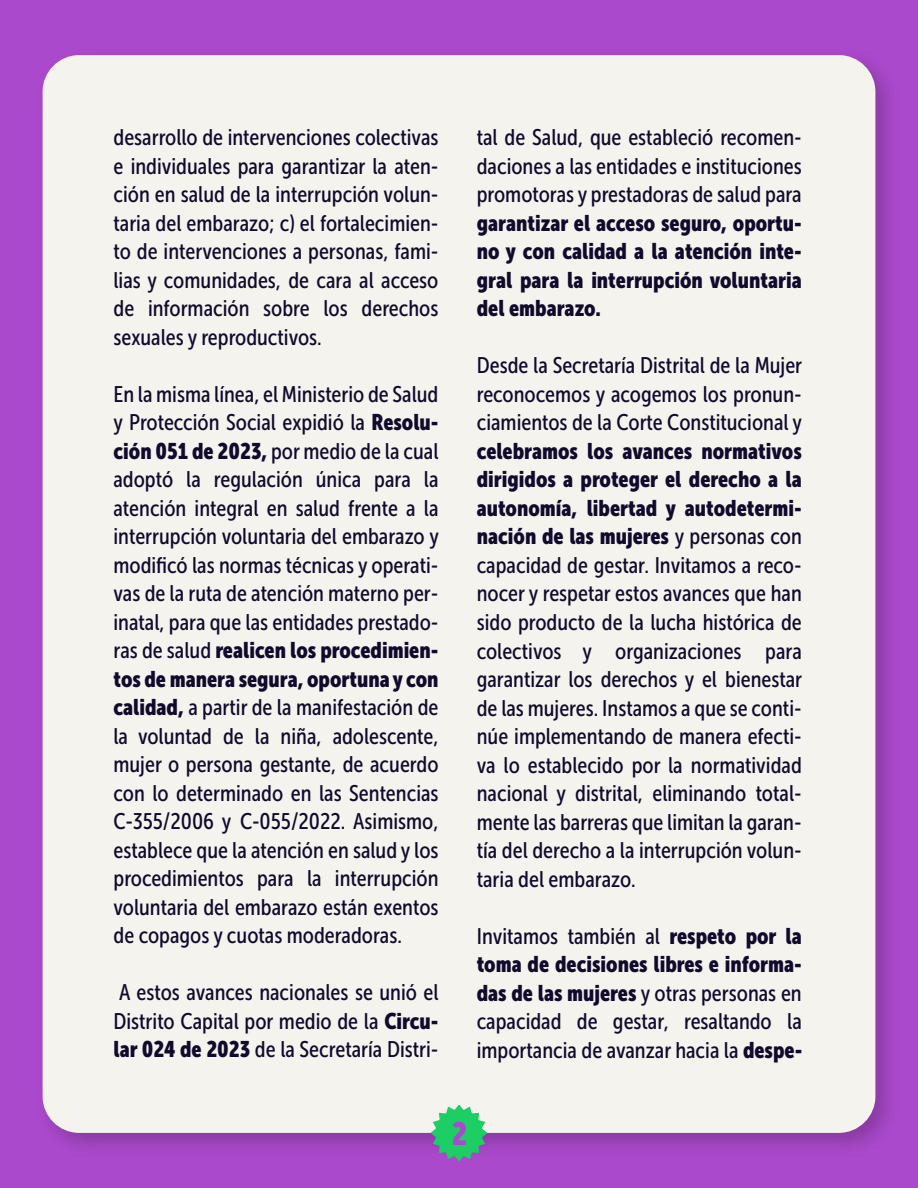
<style>
.page{position:relative;width:918px;height:1188px;background:#ab49cc}
.page>*{position:absolute;margin:0;border:0;box-sizing:border-box;transform-origin:0 0}
.t1{font:32.1px "Museo Sans Condensed 900";color:#ab49cc}
.t2{font:22.5px/28.5px "Museo Sans Condensed 500";color:#110a2d;text-align:justify}
.t3{font:22.5px/28.5px "Museo Sans Condensed 900";color:#110a2d;text-align:justify}
.s1{font-family:"Museo Sans Condensed 900"}
.s2{font-family:"Museo Sans Condensed 500"}
</style>
<div class="page">
<img style="left:42px;top:55px;width:848px;height:1093px">
<div style="left:43px;top:55px;width:832px;height:1078px;background:#f4f3ed;border-radius:37px"></div>
<svg style="left:431px;top:1104px;width:56px;height:57px"></svg>
<p class="t2" style="left:114px;top:123px;width:327px">desarrollo de intervenciones colectivas e individuales para garantizar la aten&shy;ción en salud de la interrupción volun&shy;taria del embarazo; c) el fortalecimien&shy;to de intervenciones a personas, fami&shy;lias y comunidades, de cara al acceso de información sobre los derechos sexuales y reproductivos.</p>
<p class="t2" style="left:114px;top:380px;width:327px">En la misma línea, el Ministerio de Salud y Protección Social expidió la <span class="s1">Resolu&shy;ción 051 de 2023,</span> por medio de la cual adoptó la regulación única para la atención integral en salud frente a la interrupción voluntaria del embarazo y modificó las normas técnicas y operati&shy;vas de la ruta de atención materno per&shy;inatal, para que las entidades prestado-</p>
<p class="t3" style="left:114px;top:636px;width:326px"><span class="s2">ras de salud</span> realicen los procedimien&shy;tos de manera segura, oportuna y con</p>
<p class="t2" style="left:114px;top:693px;width:327px"><span class="s1">calidad,</span> a partir de la manifestación de la voluntad de la niña, adolescente, mujer o persona gestante, de acuerdo con lo determinado en las Sentencias C-355/2006 y C-055/2022. Asimismo, establece que la atención en salud y los procedimientos para la interrupción voluntaria del embarazo están exentos de copagos y cuotas moderadoras.</p>
<p class="t2" style="left:114px;top:978px;width:327px">A estos avances nacionales se unió el Distrito Capital por medio de la <span class="s1">Circu&shy;lar 024 de 2023</span> de la Secretaría Distri-</p>
<p class="t2" style="left:477px;top:124px;width:327px">tal de Salud, que estableció recomen&shy;daciones a las entidades e instituciones promotoras y prestadoras de salud para</p>
<p class="t3" style="left:477px;top:209px;width:327px">garantizar el acceso seguro, oportu&shy;no y con calidad a la atención inte&shy;gral para la interrupción voluntaria del embarazo.</p>
<p class="t2" style="left:477px;top:352px;width:327px">Desde la Secretaría Distrital de la Mujer reconocemos y acogemos los pronun&shy;ciamientos de la Corte Constitucional y</p>
<p class="t3" style="left:477px;top:437px;width:327px">celebramos los avances normativos dirigidos a proteger el derecho a la autonomía, libertad y autodetermi&shy;nación de las mujeres <span class="s2">y personas con</span></p>
<p class="t2" style="left:477px;top:551px;width:327px">capacidad de gestar. Invitamos a reco&shy;nocer y respetar estos avances que han sido producto de la lucha histórica de colectivos y organizaciones para garantizar los derechos y el bienestar de las mujeres. Instamos a que se conti&shy;núe implementando de manera efecti&shy;va lo establecido por la normatividad nacional y distrital, eliminando total&shy;mente las barreras que limitan la garan&shy;tía del derecho a la interrupción volun&shy;taria del embarazo.</p>
<p class="t2" style="left:477px;top:922px;width:327px">Invitamos también al <span class="s1">respeto por la</span></p>
<p class="t3" style="left:477px;top:950px;width:327px">toma de decisiones libres e informa-</p>
<p class="t2" style="left:477px;top:979px;width:327px"><span class="s1">das de las mujeres</span> y otras personas en capacidad de gestar, resaltando la importancia de avanzar hacia la <span class="s1">despe-</span></p>
<h1 class="t1" style="left:452px;top:1115px;width:17px">2</h1>
</div>
